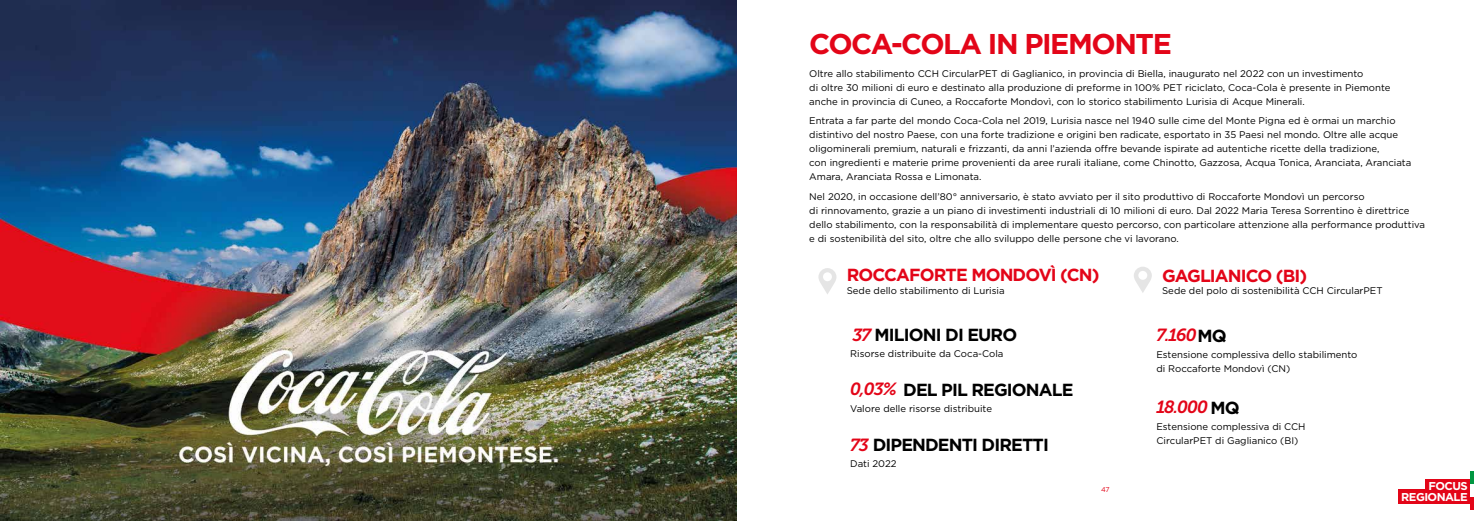
<style>
.page{position:relative;width:1474px;height:521px;background:#fff}
.page>*{position:absolute;margin:0;border:0;box-sizing:border-box;transform-origin:0 0}
.t1{font:700 28.61px "Gotham";letter-spacing:-.05em;color:#e30518}
.t2{font:700 17.5px "Gotham";letter-spacing:-.05em;color:#000}
.t3{font:700 17.5px "Gotham";letter-spacing:-.05em;color:#e30518}
.t4{font:italic 17.5px "Museo 700";letter-spacing:-.05em;color:#e30518}
.t5{font:700 11.38px/10.9px "Gotham";letter-spacing:-.05em;color:#fff;text-align:right}
.t6{font:9.62px/14px "Gotham";color:#000}
.t7{font:7px "Gotham";color:#e30518}
.s1{font-family:"Museo 700";font-weight:400;font-style:italic;color:#e30518}
.s2{font-family:"Gotham";font-weight:700;font-style:normal;color:#000}
</style>
<div class="page">
<img style="left:0;top:0;width:737px;height:521px">
<svg style="left:818px;top:268px;width:18px;height:26px"></svg>
<div style="left:823px;top:272px;width:9px;height:9px;background:#fff;border-radius:50%"></div>
<svg style="left:1134px;top:267px;width:17px;height:26px"></svg>
<div style="left:1138px;top:271px;width:9px;height:9px;background:#fff;border-radius:50%"></div>
<div style="left:1397px;top:489px;width:73px;height:14px;background:#e30518"></div>
<div style="left:1424px;top:479px;width:46px;height:12px;background:#e30518"></div>
<svg style="left:1470px;top:471px;width:3px;height:39px"></svg>
<h1 class="t1" style="left:809px;top:25px;width:364px">COCA-COLA IN PIEMONTE</h1>
<p class="t6" style="left:809px;top:67px;width:583px">Oltre allo stabilimento CCH CircularPET di Gaglianico, in provincia di Biella, inaugurato nel 2022 con un investimento<br>di oltre 30 milioni di euro e destinato alla produzione di preforme in 100% PET riciclato, Coca-Cola è presente in Piemonte anche in provincia di Cuneo, a Roccaforte Mondovì, con lo storico stabilimento Lurisia di Acque Minerali.</p>
<p class="t6" style="left:809px;top:114px;width:603px">Entrata a far parte del mondo Coca-Cola nel 2019, Lurisia nasce nel 1940 sulle cime del Monte Pigna ed è ormai un marchio distintivo del nostro Paese, con una forte tradizione e origini ben radicate, esportato in 35 Paesi nel mondo. Oltre alle acque oligominerali premium, naturali e frizzanti, da anni l’azienda offre bevande ispirate ad autentiche ricette della tradizione,<br>con ingredienti e materie prime provenienti da aree rurali italiane, come Chinotto, Gazzosa, Acqua Tonica, Aranciata, Aranciata Amara, Aranciata Rossa e Limonata.</p>
<p class="t6" style="left:809px;top:189px;width:617px">Nel 2020, in occasione dell’80° anniversario, è stato avviato per il sito produttivo di Roccaforte Mondovì un percorso<br>di rinnovamento, grazie a un piano di investimenti industriali di 10 milioni di euro. Dal 2022 Maria Teresa Sorrentino è direttrice dello stabilimento, con la responsabilità di implementare questo percorso, con particolare attenzione alla performance produttiva e di sostenibilità del sito, oltre che allo sviluppo delle persone che vi lavorano.</p>
<h2 class="t3" style="left:846px;top:263px;width:254px">ROCCAFORTE MONDOVÌ (CN)</h2>
<p class="t6" style="left:846px;top:284px;width:159px">Sede dello stabilimento di Lurisia</p>
<h2 class="t2" style="left:852px;top:323px;width:166px"><span class="s1">37</span> MILIONI DI EURO</h2>
<p class="t6" style="left:850px;top:346px;width:155px">Risorse distribuite da Coca-Cola</p>
<h2 class="t2" style="left:850px;top:378px;width:225px"><span class="s1">0,03%</span> DEL PIL REGIONALE</h2>
<p class="t6" style="left:850px;top:401px;width:143px">Valore delle risorse distribuite</p>
<h2 class="t2" style="left:850px;top:433px;width:200px"><span class="s1">73</span> DIPENDENTI DIRETTI</h2>
<p class="t6" style="left:850px;top:456px;width:48px">Dati 2022</p>
<p class="t7" style="left:1101px;top:485px;width:10px">47</p>
<h2 class="t3" style="left:1162px;top:264px;width:147px">GAGLIANICO (BI)</h2>
<p class="t6" style="left:1162px;top:284px;width:222px">Sede del polo di sostenibilità CCH CircularPET</p>
<h2 class="t4" style="left:1156px;top:325px;width:72px">7.160<span class="s2">MQ</span></h2>
<p class="t6" style="left:1156px;top:347px;width:202px">Estensione complessiva dello stabilimento di Roccaforte Mondovì (CN)</p>
<h2 class="t4" style="left:1156px;top:397px;width:85px">18.000 <span class="s2">MQ</span></h2>
<p class="t6" style="left:1156px;top:419px;width:150px">Estensione complessiva di CCH<br>CircularPET di Gaglianico (BI)</p>
<p class="t5" style="left:1401px;top:480px;width:68px">FOCUS<br>REGIONALE</p>
</div>
